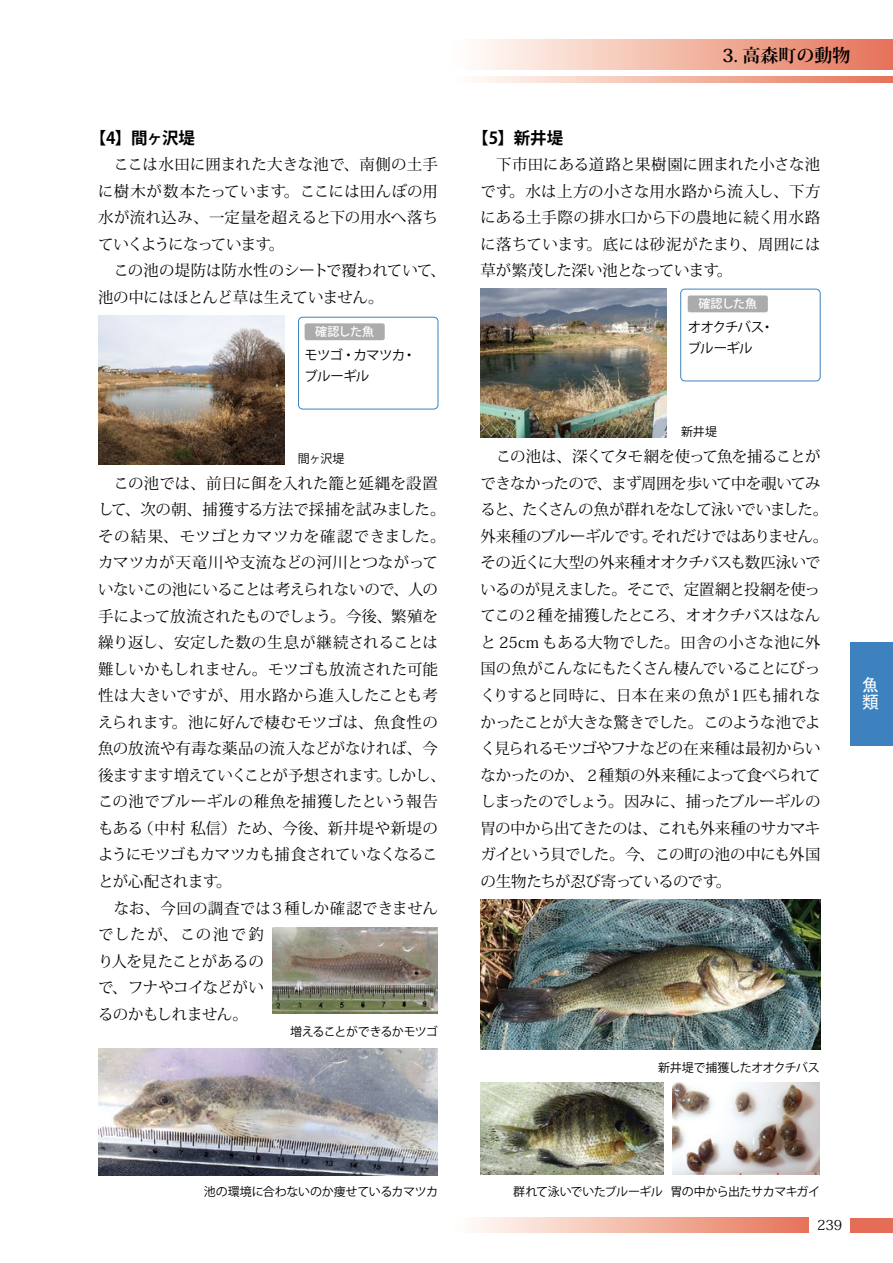
<style>
.page{position:relative;width:893px;height:1263px;background:#fff}
.page>*{position:absolute;margin:0;border:0;box-sizing:border-box;transform-origin:0 0}
.t1{font:700 18px "Koz Min Pr 6 N";color:#000}
.t2{font:17.25px/17.2px "MS Gothic";color:#fff}
.t3{font:700 16.5px "Koz Go Pro";letter-spacing:-.015em;color:#000}
.t4{font:15.45px/26.5px "Koz Min Pr 6 N";letter-spacing:-.02em;color:#000}
.t5{font:15.45px/26.5px "Koz Min Pr 6 N";letter-spacing:-.04em;color:#000}
.t6{font:13.8px "Koz Min Pr 6 N";color:#000}
.t7{font:13.5px/21px "Koz Go Pr 6 N";letter-spacing:-.07em;color:#000}
.t8{font:12px "Koz Go Pr 6 N";letter-spacing:-.035em;color:#000}
.t9{font:12px "Koz Go Pr 6 N";letter-spacing:-.065em;color:#000}
.t10{font:500 12px "Koz Go Pr 6 N";letter-spacing:-.025em;color:#fff}
</style>
<div class="page">
<img style="left:98px;top:316px;width:186px;height:148px">
<img style="left:480px;top:289px;width:187px;height:149px">
<img style="left:272px;top:927px;width:166px;height:86px">
<img style="left:98px;top:1048px;width:340px;height:127px">
<img style="left:672px;top:1082px;width:147px;height:93px">
<img style="left:480px;top:900px;width:340px;height:150px">
<img style="left:480px;top:1082px;width:184px;height:93px">
<svg style="left:476px;top:77px;width:417px;height:6px;background:#f2b6a5"></svg>
<div style="left:851px;top:1218px;width:42px;height:14px;background:#e56c56"></div>
<svg style="left:474px;top:1218px;width:335px;height:14px;background:#f2b6a5"></svg>
<div style="left:445px;top:40px;width:448px;height:30px;background:linear-gradient(to right,#fff,#e67458)"></div>
<div style="left:850px;top:643px;width:43px;height:103px;background:#3d82be"></div>
<div style="left:305px;top:323px;width:80px;height:17px;background:#aaabab;border-radius:2px"></div>
<div style="left:688px;top:295px;width:80px;height:17px;background:#aaabab;border-radius:2px"></div>
<div style="left:298px;top:317px;width:140px;height:92px;border:1px solid #3d82be;border-radius:4px"></div>
<div style="left:680px;top:289px;width:141px;height:92px;border:1px solid #3d82be;border-radius:4px"></div>
<p class="t1" style="left:723px;top:45px;width:129px">3. 高森町の動物</p>
<p class="t3" style="left:90px;top:127px;width:107px">【4】間ヶ沢堤</p>
<p class="t3" style="left:472px;top:127px;width:92px">【5】新井堤</p>
<p class="t4" style="left:98px;top:152px;width:341px;text-align:justify;text-indent:16px">ここは水田に囲まれた大きな池で、南側の土手に樹木が数本たっています。ここには田んぼの用水が流れ込み、一定量を超えると下の用水へ落ちていくようになっています。</p>
<p class="t4" style="left:98px;top:258px;width:349px;text-indent:16px">この池の堤防は防水性のシートで覆われていて、池の中にはほとんど草は生えていません。</p>
<p class="t4" style="left:480px;top:151px;width:341px;text-align:justify;text-indent:16px">下市田にある道路と果樹園に囲まれた小さな池です。水は上方の小さな用水路から流入し、下方にある土手際の排水口から下の農地に続く用水路に落ちています。底には砂泥がたまり、周囲には草が繁茂した深い池となっています。</p>
<p class="t10" style="left:698px;top:297px;width:60px">確認した魚</p>
<p class="t10" style="left:315px;top:325px;width:60px">確認した魚</p>
<p class="t7" style="left:688px;top:317px;width:88px">オオクチバス・ブルーギル</p>
<p class="t7" style="left:305px;top:345px;width:113px">モツゴ・カマツカ・ブルーギル</p>
<p class="t8" style="left:298px;top:452px;width:48px">間ヶ沢堤</p>
<p class="t4" style="left:98px;top:470px;width:349px;text-indent:16px">この池では、前日に餌を入れた籠と延縄を設置して、次の朝、捕獲する方法で採捕を試みました。その結果、モツゴとカマツカを確認できました。カマツカが天竜川や支流などの河川とつながっていないこの池にいることは考えられないので、人の手によって放流されたものでしょう。今後、繁殖を繰り返し、安定した数の生息が継続されることは難しいかもしれません。モツゴも放流された可能性は大きいですが、用水路から進入したことも考えられます。池に好んで棲むモツゴは、魚食性の魚の放流や有毒な薬品の流入などがなければ、今後ますます増えていくことが予想されます。しかし、この池でブルーギルの稚魚を捕獲したという報告もある（中村 私信）ため、今後、新井堤や新堤のようにモツゴもカマツカも捕食されていなくなることが心配されます。</p>
<p class="t4" style="left:98px;top:895px;width:341px;text-indent:16px">なお、今回の調査では３種しか確認できませんでしたが、この池で釣<br>り人を見たことがあるの<br>で、フナやコイなどがい<br>るのかもしれません。</p>
<p class="t9" style="left:290px;top:1024px;width:149px">増えることができるかモツゴ</p>
<p class="t8" style="left:681px;top:425px;width:37px">新井堤</p>
<p class="t5" style="left:480px;top:443px;width:349px;text-indent:16px">この池は、深くてタモ網を使って魚を捕ることができなかったので、まず周囲を歩いて中を覗いてみると、たくさんの魚が群れをなして泳いでいました。外来種のブルーギルです。それだけではありません。その近くに大型の外来種オオクチバスも数匹泳いでいるのが見えました。そこで、定置網と投網を使ってこの２種を捕獲したところ、オオクチバスはなんと 25cm もある大物でした。田舎の小さな池に外国の魚がこんなにもたくさん棲んでいることにびっくりすると同時に、日本在来の魚が１匹も捕れなかったことが大きな驚きでした。このような池でよく見られるモツゴやフナなどの在来種は最初からいなかったのか、２種類の外来種によって食べられてしまったのでしょう。因みに、捕ったブルーギルの胃の中から出てきたのは、これも外来種のサカマキガイという貝でした。今、この町の池の中にも外国の生物たちが忍び寄っているのです。</p>
<p class="t8" style="left:658px;top:1060px;width:163px">新井堤で捕獲したオオクチバス</p>
<p class="t2" style="left:862px;top:676px;width:18px">魚類</p>
<p class="t8" style="left:204px;top:1184px;width:236px">池の環境に合わないのか痩せているカマツカ</p>
<p class="t8" style="left:513px;top:1184px;width:308px">群れて泳いでいたブルーギル 胃の中から出たサカマキガイ</p>
<p class="t6" style="left:817px;top:1217px;width:27px">239</p>
</div>
